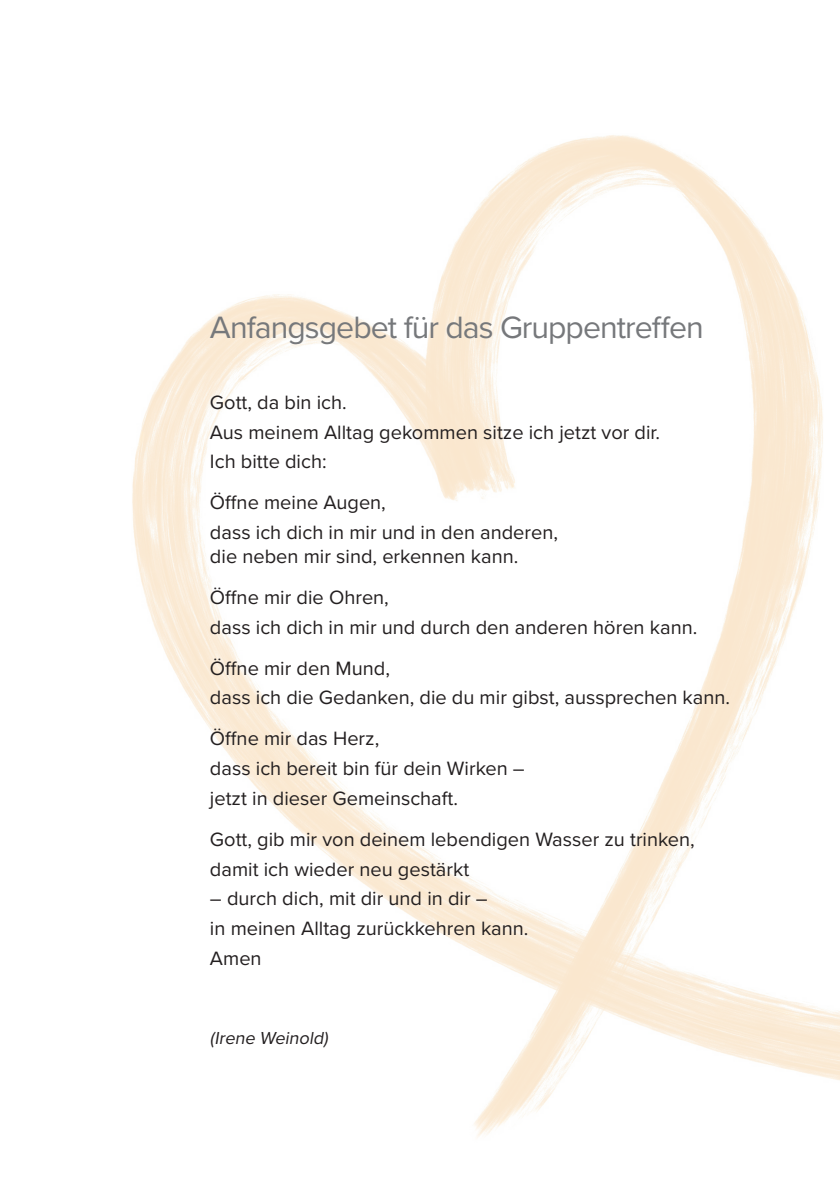
<style>
.page{position:relative;width:840px;height:1191px;background:#fff}
.page>*{position:absolute;margin:0;border:0;box-sizing:border-box;transform-origin:0 0}
.t1{font:32px "Proxima Nova";letter-spacing:-.03em;color:#76787b}
.t2{font:20px/29.6px "Proxima Nova";color:#231f20}
.t3{font:italic 18px "Proxima Nova";color:#231f20}
</style>
<div class="page">
<img style="left:132px;top:135px;width:707px;height:1003px">
<h1 class="t1" style="left:210px;top:304px;width:495px">Anfangsgebet für das Gruppentreffen</h1>
<p class="t2" style="left:210px;top:387px;width:451px">Gott, da bin ich.<br>Aus meinem Alltag gekommen sitze ich jetzt vor dir.<br>Ich bitte dich:</p>
<p class="t2" style="left:210px;top:487px;width:349px">Öffne meine Augen,<br>dass ich dich in mir und in den anderen,</p>
<p class="t2" style="left:210px;top:535px;width:310px;line-height:41px">die neben mir sind, erkennen kann.<br>Öffne mir die Ohren,</p>
<p class="t2" style="left:210px;top:606px;width:488px;line-height:41px">dass ich dich in mir und durch den anderen hören kann.<br>Öffne mir den Mund,</p>
<p class="t2" style="left:210px;top:676px;width:521px;line-height:41px">dass ich die Gedanken, die du mir gibst, aussprechen kann.<br>Öffne mir das Herz,</p>
<p class="t2" style="left:210px;top:753px;width:316px">dass ich bereit bin für dein Wirken – jetzt in dieser Gemeinschaft.</p>
<p class="t2" style="left:210px;top:823px;width:486px">Gott, gib mir von deinem lebendigen Wasser zu trinken, damit ich wieder neu gestärkt</p>
<p class="t2" style="left:210px;top:883px;width:320px">– durch dich, mit dir und in dir –<br>in meinen Alltag zurückkehren kann.<br>Amen</p>
<p class="t3" style="left:210px;top:1024px;width:123px">(Irene Weinold)</p>
</div>
